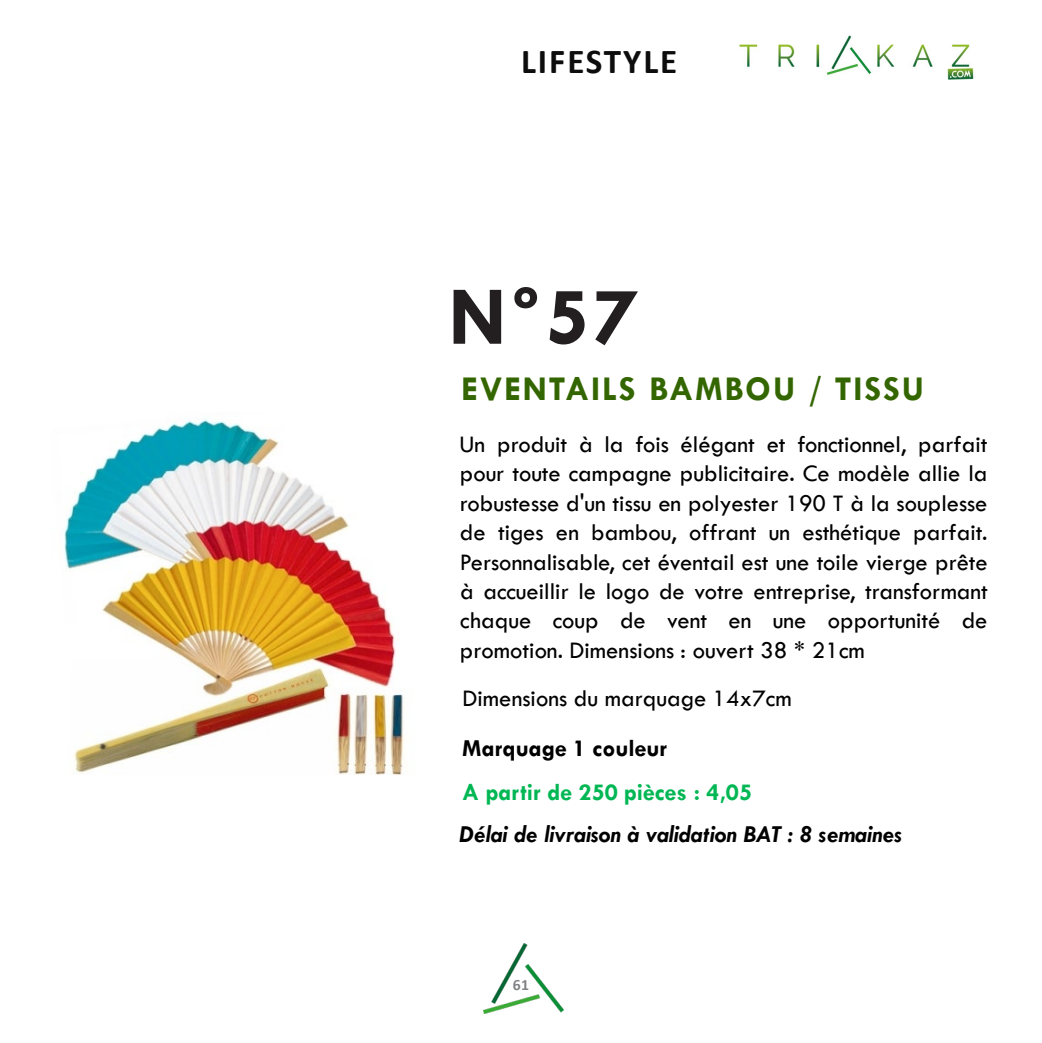
<style>
.page{position:relative;width:1042px;height:1043px;background:#fff}
.page>*{position:absolute;margin:0;border:0;box-sizing:border-box;transform-origin:0 0}
.t1{font:700 84px "Tw Cen";color:#231f20}
.t2{font:700 35px "Tw Cen";letter-spacing:.055em;color:#360}
.t3{font:700 35px "Calibri";letter-spacing:.055em;color:#0d0d0d}
.t4{font:24.5px/29.4px "Tw Cen";letter-spacing:.005em;color:#000;text-align:justify}
.t5{font:italic 700 24.5px "Tw Cen";color:#000}
.t6{font:700 24.5px "Tw Cen";color:#00b754}
.t7{font:700 24.5px "Tw Cen";color:#000}
.t8{font:700 15.75px "Calibri";color:#808285}
.s1{font-family:"Calibri"}
</style>
<div class="page">
<img style="left:483px;top:943px;width:80px;height:70px">
<img style="left:739px;top:35px;width:235px;height:45px">
<img style="left:63px;top:419px;width:341px;height:355px">
<p class="t3" style="left:521px;top:37px;width:158px">LIFESTYLE</p>
<p class="t1" style="left:448px;top:266px;width:192px">N<span class="s1">°</span>57</p>
<h2 class="t2" style="left:461px;top:368px;width:464px">EVENTAILS BAMBOU / TISSU</h2>
<p class="t4" style="left:459px;top:429px;width:529px">Un produit à la fois élégant et fonctionnel, parfait pour toute campagne publicitaire. Ce modèle allie la robustesse d'un tissu en polyester 190 T à la souplesse de tiges en bambou, offrant un esthétique parfait.<br>Personnalisable, cet éventail est une toile vierge prête à accueillir le logo de votre entreprise, transformant chaque coup de vent en une opportunité de promotion. Dimensions : ouvert 38 * 21cm</p>
<p class="t4" style="left:462px;top:682px;width:331px">Dimensions du marquage 14x7cm</p>
<p class="t7" style="left:462px;top:733px;width:206px">Marquage 1 couleur</p>
<p class="t6" style="left:462px;top:776px;width:291px">A partir de 250 pièces : 4,05</p>
<p class="t5" style="left:459px;top:819px;width:444px">Délai de livraison à validation BAT : 8 semaines</p>
<p class="t8" style="left:512px;top:973px;width:18px">61</p>
</div>
